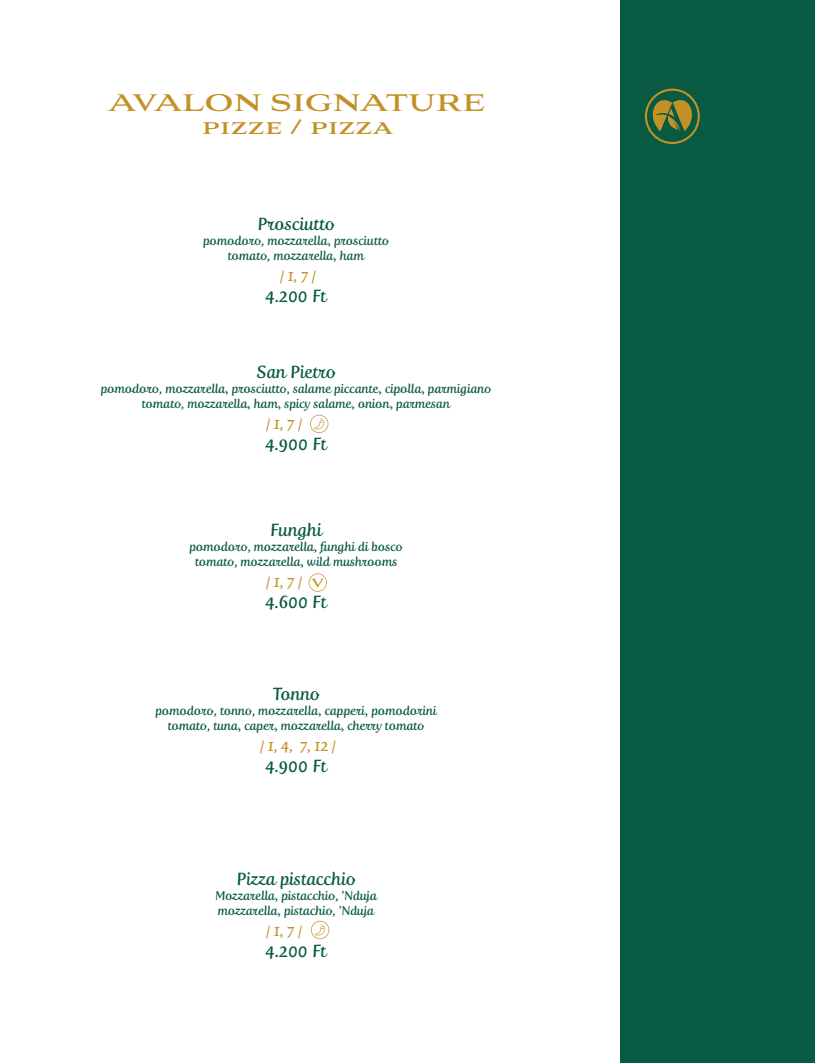
<style>
.page{position:relative;width:815px;height:1063px;background:#fff}
.page>*{position:absolute;margin:0;border:0;box-sizing:border-box;transform-origin:0 0}
.t1{font:700 30px "Aviano";color:#c39126}
.t2{font:700 26.25px "Aviano";color:#c39126}
.t3{font:17.5px "Fertigo Pro Script";color:#085a43}
.t4{font:15px "Fertigo Pro Script";color:#c39126}
.t5{font:12.5px "Fertigo Pro Script";color:#085a43}
</style>
<div class="page">
<div style="left:620px;top:0;width:195px;height:1063px;background:#085a43"></div>
<svg style="left:645px;top:89px;width:55px;height:55px"></svg>
<svg style="left:310px;top:415px;width:18px;height:18px"></svg>
<svg style="left:311px;top:921px;width:18px;height:18px"></svg>
<svg style="left:309px;top:573px;width:18px;height:19px"></svg>
<p class="t1" style="left:109px;top:88px;width:378px">AVALON SIGNATURE</p>
<p class="t2" style="left:202px;top:113px;width:193px">pizze / pizza</p>
<p class="t3" style="left:257px;top:213px;width:80px">Prosciutto</p>
<p class="t5" style="left:203px;top:233px;width:188px">pomodoro, mozzarella, prosciutto</p>
<p class="t5" style="left:228px;top:248px;width:138px">tomato, mozzarella, ham</p>
<p class="t4" style="left:280px;top:267px;width:38px">/ 1, 7 /</p>
<p class="t3" style="left:266px;top:285px;width:62px">4.200 Ft</p>
<p class="t3" style="left:257px;top:362px;width:81px">San Pietro</p>
<p class="t5" style="left:101px;top:382px;width:392px">pomodoro, mozzarella, prosciutto, salame piccante, cipolla, parmigiano</p>
<p class="t5" style="left:142px;top:397px;width:310px">tomato, mozzarella, ham, spicy salame, onion, parmesan</p>
<p class="t4" style="left:266px;top:416px;width:38px">/ 1, 7 /</p>
<p class="t3" style="left:265px;top:434px;width:63px">4.900 Ft</p>
<p class="t3" style="left:270px;top:520px;width:53px">Funghi</p>
<p class="t5" style="left:189px;top:540px;width:215px">pomodoro, mozzarella, funghi di bosco</p>
<p class="t5" style="left:195px;top:555px;width:204px">tomato, mozzarella, wild mushrooms</p>
<p class="t4" style="left:266px;top:573px;width:38px">/ 1, 7 /</p>
<p class="t3" style="left:265px;top:592px;width:62px">4.600 Ft</p>
<p class="t3" style="left:272px;top:684px;width:50px">Tonno</p>
<p class="t5" style="left:156px;top:704px;width:282px">pomodoro, tonno, mozzarella, capperi, pomodorini</p>
<p class="t5" style="left:168px;top:719px;width:259px">tomato, tuna, caper, mozzarella, cherry tomato</p>
<p class="t4" style="left:260px;top:737px;width:77px">/ 1, 4, 7, 12 /</p>
<p class="t3" style="left:265px;top:756px;width:63px">4.900 Ft</p>
<p class="t3" style="left:237px;top:868px;width:121px">Pizza pistacchio</p>
<p class="t5" style="left:215px;top:888px;width:163px">Mozzarella, pistacchio, ’Nduja</p>
<p class="t5" style="left:218px;top:903px;width:158px">mozzarella, pistachio, ’Nduja</p>
<p class="t4" style="left:266px;top:922px;width:38px">/ 1, 7 /</p>
<p class="t3" style="left:266px;top:940px;width:62px">4.200 Ft</p>
</div>
